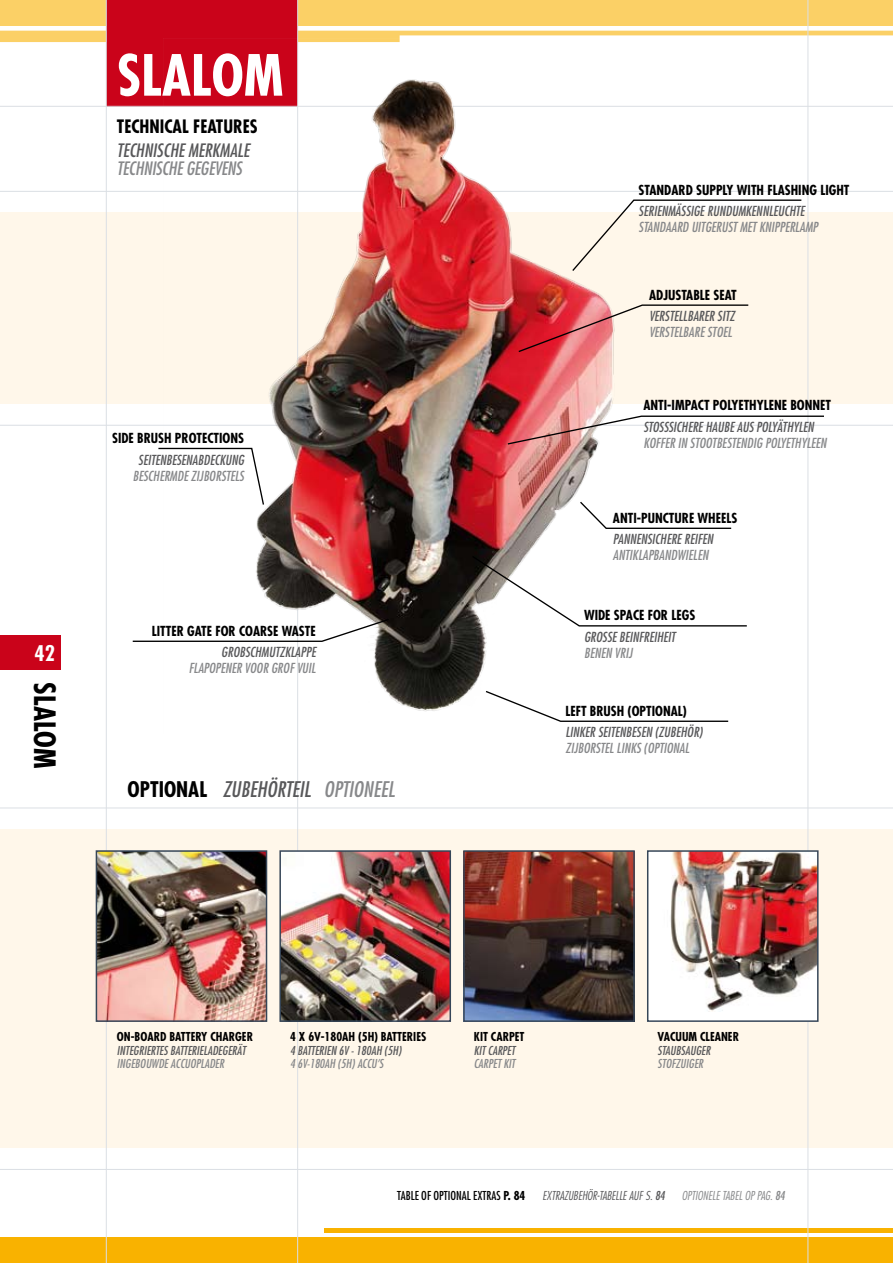
<style>
.page{position:relative;width:893px;height:1263px;background:#fff}
.page>*{position:absolute;margin:0;border:0;box-sizing:border-box;transform-origin:0 0}
.t1{font:700 condensed 55.2px "Futura";color:#fff}
.t2{font:700 condensed 28.65px "Futura";color:#000}
.t3{font:italic condensed 21px "Futura";color:#58585a}
.t4{font:700 condensed 21px "Futura";color:#000}
.t5{font:700 condensed 21px "Futura";color:#fff}
.t6{font:italic condensed 18px "Futura";color:#58585a}
.t7{font:italic condensed 18px "Futura";letter-spacing:-.01em;color:#87888a}
.t8{font:700 condensed 18px "Futura";color:#000}
.t9{font:italic condensed 13.5px "Futura";color:#58585a}
.t10{font:italic condensed 13.5px "Futura";color:#87888a}
.t11{font:700 condensed 13.5px "Futura";color:#000}
.t12{font:700 condensed 12px "Futura";color:#000}
.t13{font:italic condensed 12px "Futura";color:#58585a}
.t14{font:italic condensed 12px "Futura";color:#87888a}
.t15{font:italic 300 condensed 12px "Futura";color:#58585a}
.t16{font:italic 300 condensed 12px "Futura";color:#87888a}
.t17{font:condensed 12px "Futura";color:#000}
.s1{color:#87888a}
.s2{font-weight:400}
</style>
<div class="page">
<div style="left:0;top:829px;width:893px;height:319px;background:#fff7ea"></div>
<div style="left:0;top:1238px;width:893px;height:25px;background:#f9b200"></div>
<hr style="left:324px;top:1228px;width:569px;height:4px;background:#f9b200">
<div style="left:0;top:213px;width:893px;height:191px;background:#fff7ea"></div>
<div style="left:106px;top:0;width:192px;height:106px;background:#ca031a"></div>
<hr style="left:297px;top:0;width:1px;height:1263px;background:#dbdfe4">
<hr style="left:0;top:425px;width:893px;height:1px;background:#dbdfe4">
<hr style="left:0;top:807px;width:893px;height:1px;background:#dbdfe4">
<hr style="left:0;top:106px;width:893px;height:1px;background:#dbdfe4">
<hr style="left:0;top:1169px;width:893px;height:1px;background:#dbdfe4">
<hr style="left:0;top:191px;width:893px;height:1px;background:#dbdfe4">
<hr style="left:106px;top:0;width:1px;height:1263px;background:#dbdfe4">
<hr style="left:807px;top:0;width:1px;height:1263px;background:#dbdfe4">
<div style="left:0;top:636px;width:60px;height:34px;background:#ca031a"></div>
<svg style="left:0;top:0;width:893px;height:42px"></svg>
<img style="left:163px;top:39px;width:486px;height:672px">
<svg style="left:506px;top:415px;width:318px;height:30px"></svg>
<svg style="left:132px;top:618px;width:258px;height:25px"></svg>
<svg style="left:517px;top:304px;width:232px;height:49px"></svg>
<svg style="left:158px;top:447px;width:107px;height:59px"></svg>
<svg style="left:471px;top:555px;width:276px;height:72px"></svg>
<svg style="left:571px;top:199px;width:232px;height:73px"></svg>
<svg style="left:579px;top:500px;width:153px;height:30px"></svg>
<img style="left:99px;top:853px;width:165px;height:166px">
<div style="left:96px;top:850px;width:171px;height:172px;border:2px solid #364658"></div>
<img style="left:282px;top:853px;width:166px;height:166px">
<div style="left:279px;top:850px;width:172px;height:172px;border:2px solid #364658"></div>
<div style="left:648px;top:851px;width:170px;height:170px;background:#fff"></div>
<img style="left:670px;top:853px;width:146px;height:158px">
<div style="left:647px;top:850px;width:172px;height:172px;border:2px solid #364658"></div>
<img style="left:466px;top:853px;width:166px;height:166px">
<div style="left:463px;top:850px;width:172px;height:172px;border:2px solid #364658"></div>
<svg style="left:484px;top:690px;width:245px;height:32px"></svg>
<h1 class="t1" style="left:117px;top:41px;width:29px">SLALOM</h1>
<h3 class="t8" style="left:117px;top:115px;width:86px">TECHNICAL FEATURES</h3>
<h3 class="t6" style="left:117px;top:139px;width:134px">TECHNISCHE MERKMALE</h3>
<h3 class="t7" style="left:117px;top:157px;width:127px">TECHNISCHE GEGEVENS</h3>
<p class="t11" style="left:112px;top:430px;width:7px">SIDE</p>
<p class="t11" style="left:137px;top:430px;width:8px">BRUS</p>
<p class="t11" style="left:164px;top:430px;width:19px">H PROTE</p>
<p class="t11" style="left:207px;top:430px;width:14px">CTIONS</p>
<p class="t9" style="left:138px;top:452px;width:40px">SEI TENBESENA</p>
<p class="t9" style="left:198px;top:452px;width:35px">BDECKUNG</p>
<p class="t10" style="left:133px;top:468px;width:13px">BESCHERM</p>
<p class="t10" style="left:177px;top:468px;width:68px">DE ZIJBORS TELS</p>
<h3 class="t5" style="left:34px;top:640px;width:22px">42</h3>
<h2 class="t2" style="left:62px;top:682px;width:88px;rotate:90deg">SLALOM</h2>
<p class="t11" style="left:152px;top:622px;width:7px">LITTER</p>
<p class="t11" style="left:187px;top:622px;width:36px">GATE FOR</p>
<p class="t11" style="left:239px;top:622px;width:14px">COARSE</p>
<p class="t11" style="left:282px;top:622px;width:8px">WASTE</p>
<p class="t9" style="left:221px;top:644px;width:31px">GROBSCHMU</p>
<p class="t9" style="left:275px;top:644px;width:42px">TZKLAPPE</p>
<p class="t10" style="left:189px;top:660px;width:38px">FLAPOPENER</p>
<p class="t10" style="left:245px;top:660px;width:73px">VOOR GROF VUIL</p>
<h3 class="t4" style="left:128px;top:776px;width:11px">OPTIONAL</h3>
<h3 class="t3" style="left:223px;top:777px;width:170px">ZUBEHÖRTEIL <span class="s1">OPTIONEEL</span></h3>
<p class="t11" style="left:639px;top:181px;width:8px">STANDARD</p>
<p class="t11" style="left:696px;top:181px;width:8px">SUPPL</p>
<p class="t11" style="left:727px;top:181px;width:48px">Y WIT H FLAS</p>
<p class="t11" style="left:791px;top:181px;width:60px">HING LIGHT</p>
<p class="t9" style="left:639px;top:203px;width:7px">SERIENM</p>
<p class="t9" style="left:675px;top:203px;width:12px">ÄSSIGE</p>
<p class="t9" style="left:707px;top:203px;width:99px">RUNDUM KENNLEUCH TE</p>
<p class="t10" style="left:639px;top:219px;width:73px">STANDAARD UI TGERUS</p>
<p class="t10" style="left:733px;top:219px;width:87px">T MET KNIPPERLAM P</p>
<p class="t11" style="left:649px;top:286px;width:26px">ADJUSTABLE</p>
<p class="t11" style="left:713px;top:286px;width:7px">SEAT</p>
<p class="t9" style="left:649px;top:308px;width:51px">VERS TELLBARER</p>
<p class="t9" style="left:717px;top:308px;width:19px">SITZ</p>
<p class="t10" style="left:649px;top:324px;width:84px">VERS TELBARE STOEL</p>
<p class="t11" style="left:643px;top:397px;width:7px">ANTI</p>
<p class="t11" style="left:667px;top:397px;width:12px">-IMPA</p>
<p class="t11" style="left:698px;top:397px;width:73px">CT POLYETHYLENE</p>
<p class="t11" style="left:790px;top:397px;width:8px">BONNET</p>
<p class="t9" style="left:643px;top:418px;width:22px">STOSSSICHERE</p>
<p class="t9" style="left:705px;top:418px;width:104px">HAUBE AUS POLYÄTHYLEN</p>
<p class="t10" style="left:643px;top:435px;width:174px">KOFFER IN STOOTBES TENDIG POLYETHYLEEN</p>
<p class="t11" style="left:613px;top:509px;width:7px">ANTI</p>
<p class="t11" style="left:637px;top:509px;width:40px">-PUNCTURE</p>
<p class="t11" style="left:698px;top:509px;width:25px">WHEELS</p>
<p class="t9" style="left:613px;top:531px;width:12px">PANNENSICHERE</p>
<p class="t9" style="left:684px;top:531px;width:25px">REIFEN</p>
<p class="t10" style="left:613px;top:547px;width:91px">AN TIKLAPBANDWIELEN</p>
<p class="t11" style="left:584px;top:607px;width:8px">WIDE</p>
<p class="t11" style="left:614px;top:607px;width:42px">SPACEFOR</p>
<p class="t11" style="left:671px;top:607px;width:24px">LEGS</p>
<p class="t9" style="left:584px;top:629px;width:66px">GROSSE BEIN FREIHEI</p>
<p class="t9" style="left:671px;top:629px;width:6px">T</p>
<p class="t10" style="left:584px;top:645px;width:13px">BENEN</p>
<p class="t10" style="left:614px;top:645px;width:19px">VRIJ</p>
<p class="t11" style="left:565px;top:702px;width:7px">LEFT</p>
<p class="t11" style="left:590px;top:702px;width:8px">BRUS</p>
<p class="t11" style="left:617px;top:702px;width:23px">H (OPTIONAL</p>
<p class="t11" style="left:683px;top:702px;width:6px">)</p>
<p class="t9" style="left:565px;top:724px;width:73px">LINKER SEI TENBESEN</p>
<p class="t9" style="left:655px;top:724px;width:28px">(ZUBEHÖR</p>
<p class="t9" style="left:699px;top:724px;width:5px">)</p>
<p class="t10" style="left:565px;top:740px;width:125px">ZIJBORS TEL LINKS (OPTIONA L</p>
<p class="t12" style="left:117px;top:1029px;width:25px">ON-BOARD</p>
<p class="t12" style="left:169px;top:1029px;width:7px">BATTER</p>
<p class="t12" style="left:201px;top:1029px;width:47px">Y CHARGER</p>
<p class="t13" style="left:117px;top:1043px;width:18px">IN TEGRIER</p>
<p class="t13" style="left:155px;top:1043px;width:92px">TES BATTERIELADEGERÄT</p>
<p class="t14" style="left:117px;top:1057px;width:104px">INGEBOUWDE ACCUOPLADER</p>
<p class="t12" style="left:290px;top:1029px;width:97px">4 X 6V-180AH (5H) BATTERIES</p>
<p class="t13" style="left:290px;top:1043px;width:113px">4 BATTERIEN 6V - 180AH (5H)</p>
<p class="t14" style="left:290px;top:1057px;width:95px">4 6V-180AH (5H) ACCU ’S</p>
<p class="t12" style="left:474px;top:1029px;width:52px">KIT CARPET</p>
<p class="t13" style="left:474px;top:1043px;width:41px">KIT CARPET</p>
<p class="t14" style="left:474px;top:1057px;width:41px">CARPET KIT</p>
<p class="t12" style="left:658px;top:1029px;width:26px">VACUUM</p>
<p class="t12" style="left:700px;top:1029px;width:12px">CLEANER</p>
<p class="t13" style="left:658px;top:1043px;width:30px">STAUBSAUGER</p>
<p class="t14" style="left:658px;top:1057px;width:29px">STOFZUIGER</p>
<p class="t17" style="left:397px;top:1188px;width:9px">TABLE</p>
<p class="t17" style="left:421px;top:1188px;width:18px">OF OPTIONAL</p>
<p class="t17" style="left:473px;top:1188px;width:15px">EXTRAS</p>
<p class="t12" style="left:504px;top:1188px;width:23px">P. 84</p>
<p class="t15" style="left:542px;top:1188px;width:15px">EXTRAZUBEH</p>
<p class="t15" style="left:587px;top:1188px;width:21px">ÖR-TABELLE</p>
<p class="t15" style="left:629px;top:1188px;width:37px">AUF S. <span class="s2">84</span></p>
<p class="t16" style="left:682px;top:1188px;width:11px">OPTIONELE</p>
<p class="t16" style="left:722px;top:1188px;width:5px">TABEL</p>
<p class="t16" style="left:745px;top:1188px;width:42px">OPPAG. <span class="s2">84</span></p>
</div>
